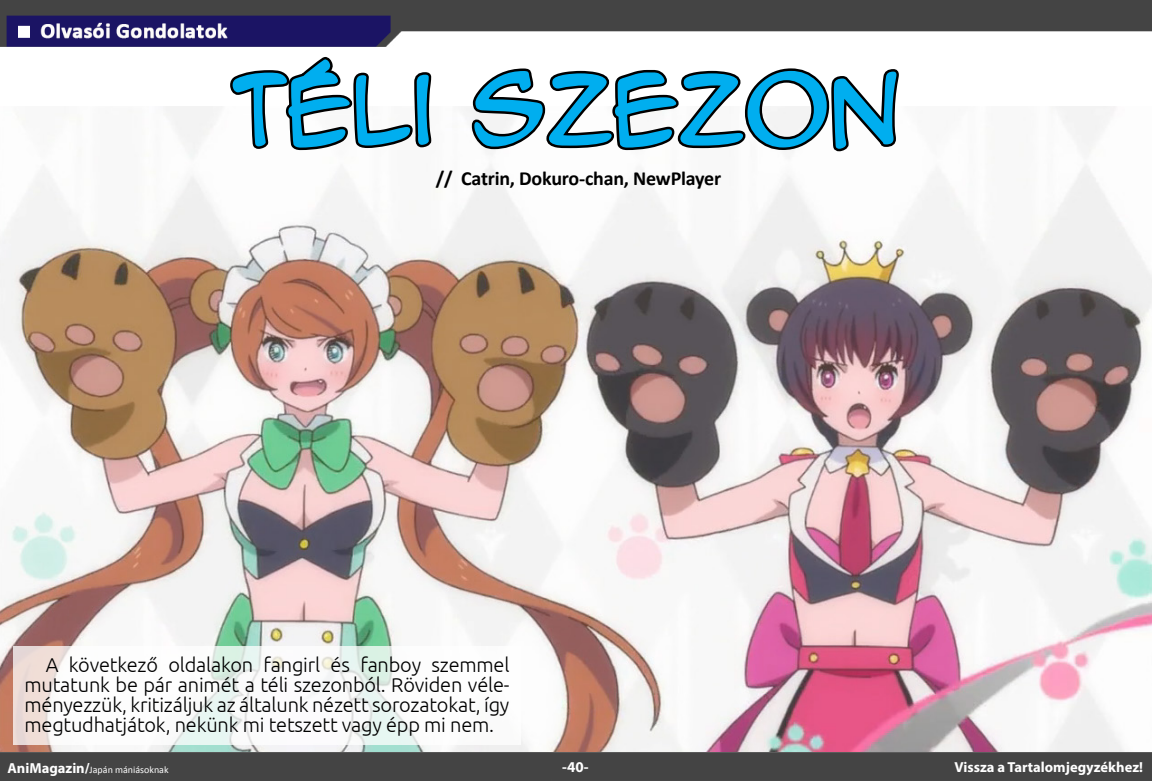
<style>
.page{position:relative;width:1152px;height:781px;background:#fff}
.page>*{position:absolute;margin:0;border:0;box-sizing:border-box;transform-origin:0 0}
.t1{font:87.5px "Anime Ace 2.0 BB";letter-spacing:-.01em;color:#00aeef}
.t2{font:300 20px/20px "Ubuntu";letter-spacing:-.01em;color:#000;text-align:justify}
.t3{font:700 20px "Calibri";letter-spacing:-.01em;color:#000}
.t4{font:700 15px "Myriad Pro";color:#fff}
.t5{font:700 14.5px "Myriad Pro";color:#fff}
.t6{font:10px "Calibri";color:#fff}
.s1{font-family:"Myriad Pro";font-weight:700;font-size:14.5px}
</style>
<div class="page">
<img style="left:0;top:0;width:1152px;height:780px">
<svg style="left:13px;top:645px;width:508px;height:99px"></svg>
<svg style="left:227px;top:0;width:208px;height:217px"></svg>
<svg style="left:469px;top:64px;width:432px;height:194px"></svg>
<h1 class="t1" style="left:232px;top:53px;width:670px">TÉLI SZEZON</h1>
<p class="t3" style="left:436px;top:166px;width:287px">// Catrin, Dokuro-chan, NewPlayer</p>
<p class="t2" style="left:25px;top:654px;width:486px;text-indent:21px">A következő oldalakon fangirl és fanboy szemmel mutatunk be pár animét a téli szezonból. Röviden véle&shy;ményezzük, kritizáljuk az általunk nézett sorozatokat, így megtudhatjátok, nekünk mi tetszett vagy épp mi nem.</p>
<p class="t6" style="left:7px;top:762px;width:163px"><span class="s1">AniMagazin/</span>Japán mániásoknak</p>
<p class="t4" style="left:562px;top:756px;width:28px">-40-</p>
<p class="t5" style="left:955px;top:757px;width:190px">Vissza a Tartalomjegyzékhez!</p>
</div>
